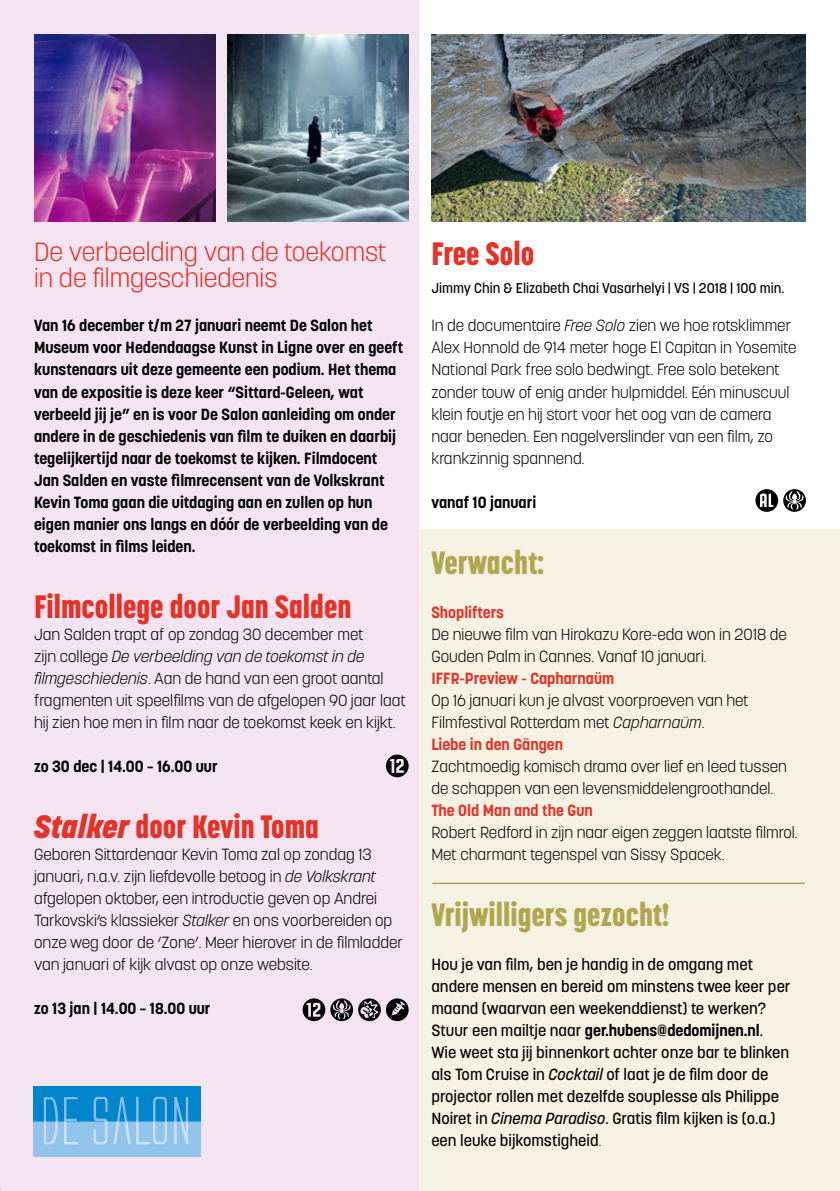
<style>
.page{position:relative;width:840px;height:1191px;background:#fff}
.page>*{position:absolute;margin:0;border:0;box-sizing:border-box;transform-origin:0 0}
.t1{font:800 32px "Korolev Condensed";color:#e73127}
.t2{font:800 32px "Korolev Condensed";color:#b1a64f}
.t3{font:300 26px/26px "Korolev";color:#e73127}
.t4{font:300 16px/22px "Korolev";color:#000}
.t5{font:700 16px/22px "Korolev";color:#000}
.t6{font:500 16px/22px "Korolev";color:#000}
.t7{font:700 16px "Korolev";color:#e73127}
.t8{font:500 14px "Korolev";color:#000}
.s1{font-style:italic}
.s2{font-family:"Korolev";font-style:italic}
.s3{font-weight:700;color:#e73127}
.s4{font-weight:700}
.s5{font-weight:300}
</style>
<div class="page">
<div style="left:408px;top:529px;width:431px;height:662px;background:#f5f1e3"></div>
<div style="left:0;top:0;width:418px;height:1191px;background:#f4e3f0"></div>
<img style="left:34px;top:34px;width:181px;height:187px">
<img style="left:227px;top:34px;width:181px;height:187px">
<img style="left:431px;top:34px;width:374px;height:187px">
<svg style="left:386px;top:754px;width:22px;height:23px"></svg>
<svg style="left:755px;top:489px;width:50px;height:23px"></svg>
<svg style="left:386px;top:998px;width:22px;height:23px"></svg>
<svg style="left:302px;top:998px;width:78px;height:23px"></svg>
<img style="left:33px;top:1086px;width:167px;height:70px">
<img style="left:44px;top:1096px;width:144px;height:48px">
<hr style="left:432px;top:882px;width:372px;height:2px;background:#b1a64f">
<h2 class="t3" style="left:34px;top:239px;width:354px">De verbeelding van de toekomst in de filmgeschiedenis</h2>
<p class="t5" style="left:34px;top:315px;width:370px">Van 16 december t/m 27 januari neemt De Salon het Museum voor Hedendaagse Kunst in Ligne over en geeft kunstenaars uit deze gemeente een podium. Het thema van de expositie is deze keer “Sittard-Geleen, wat verbeeld jij je” en is voor De Salon aanleiding om onder andere in de geschiedenis van film te duiken en daarbij tegelijkertijd naar de toekomst te kijken. Filmdocent Jan Salden en vaste filmrecensent van de Volkskrant Kevin Toma gaan die uitdaging aan en zullen op hun eigen manier ons langs en dóór de verbeelding van de toekomst in films leiden.</p>
<h1 class="t1" style="left:34px;top:587px;width:319px">Filmcollege door Jan Salden</h1>
<p class="t4" style="left:34px;top:623px;width:373px">Jan Salden trapt af op zondag 30 december met<br>zijn college <span class="s1">De verbeelding van de toekomst in de filmgeschiedenis</span>. Aan de hand van een groot aantal fragmenten uit speelfilms van de afgelopen 90 jaar laat hij zien hoe men in film naar de toekomst keek en kijkt.</p>
<p class="t5" style="left:34px;top:755px;width:185px">zo 30 dec | 14.00 – 16.00 uur</p>
<h1 class="t1" style="left:34px;top:807px;width:286px"><span class="s2">Stalker</span> door Kevin Toma</h1>
<p class="t4" style="left:34px;top:843px;width:370px">Geboren Sittardenaar Kevin Toma zal op zondag 13 januari, n.a.v. zijn liefdevolle betoog in <span class="s1">de Volkskrant </span>afgelopen oktober, een introductie geven op Andrei Tarkovski’s klassieker <span class="s1">Stalker</span> en ons voorbereiden op onze weg door de ‘Zone’. Meer hierover in de filmladder van januari of kijk alvast op onze website.</p>
<p class="t5" style="left:34px;top:997px;width:178px">zo 13 jan | 14.00 – 18.00 uur</p>
<h1 class="t1" style="left:431px;top:235px;width:104px">Free Solo</h1>
<p class="t8" style="left:431px;top:280px;width:354px">Jimmy Chin &amp; Elizabeth Chai Vasarhelyi | VS | 2018 | 100 min.</p>
<p class="t4" style="left:431px;top:315px;width:366px">In de documentaire <span class="s1">Free Solo</span> zien we hoe rotsklimmer Alex Honnold de 914 meter hoge El Capitan in Yosemite National Park free solo bedwingt. Free solo betekent zonder touw of enig ander hulpmiddel. Eén minuscuul klein foutje en hij stort voor het oog van de camera naar beneden. Een nagelverslinder van een film, zo krankzinnig spannend.</p>
<p class="t5" style="left:431px;top:491px;width:106px">vanaf 10 januari</p>
<h1 class="t2" style="left:431px;top:543px;width:114px">Verwacht:</h1>
<p class="t7" style="left:431px;top:602px;width:74px">Shoplifters</p>
<p class="t4" style="left:431px;top:623px;width:357px">De nieuwe film van Hirokazu Kore-eda won in 2018 de<br>Gouden Palm in Cannes. Vanaf 10 januari.</p>
<p class="t7" style="left:431px;top:668px;width:184px">IFFR-Preview - Capharnaüm</p>
<p class="t4" style="left:431px;top:689px;width:319px">Op 16 januari kun je alvast voorproeven van het<br>Filmfestival Rotterdam met <span class="s1">Capharnaüm</span>.<br><span class="s3">Liebe in den Gängen</span></p>
<p class="t4" style="left:431px;top:755px;width:357px">Zachtmoedig komisch drama over lief en leed tussen de schappen van een levensmiddelengroothandel.</p>
<p class="t7" style="left:431px;top:800px;width:163px">The Old Man and the Gun</p>
<p class="t4" style="left:431px;top:821px;width:367px">Robert Redford in zijn naar eigen zeggen laatste filmrol.<br>Met charmant tegenspel van Sissy Spacek.</p>
<h1 class="t2" style="left:431px;top:895px;width:239px">Vrijwilligers gezocht!</h1>
<p class="t6" style="left:431px;top:953px;width:360px">Hou je van film, ben je handig in de omgang met andere mensen en bereid om minstens twee keer per maand (waarvan een weekenddienst) te werken?<br>Stuur een mailtje naar <span class="s4">ger.hubens@dedomijnen.nl</span>.<br>Wie weet sta jij binnenkort achter onze bar te blinken als Tom Cruise in <span class="s1">Cocktail</span> of laat je de film door de projector rollen met dezelfde souplesse als Philippe Noiret in <span class="s1">Cinema Paradiso</span>. Gratis film kijken is (o.a.) een leuke bijkomstigheid<span class="s5">.</span></p>
</div>
